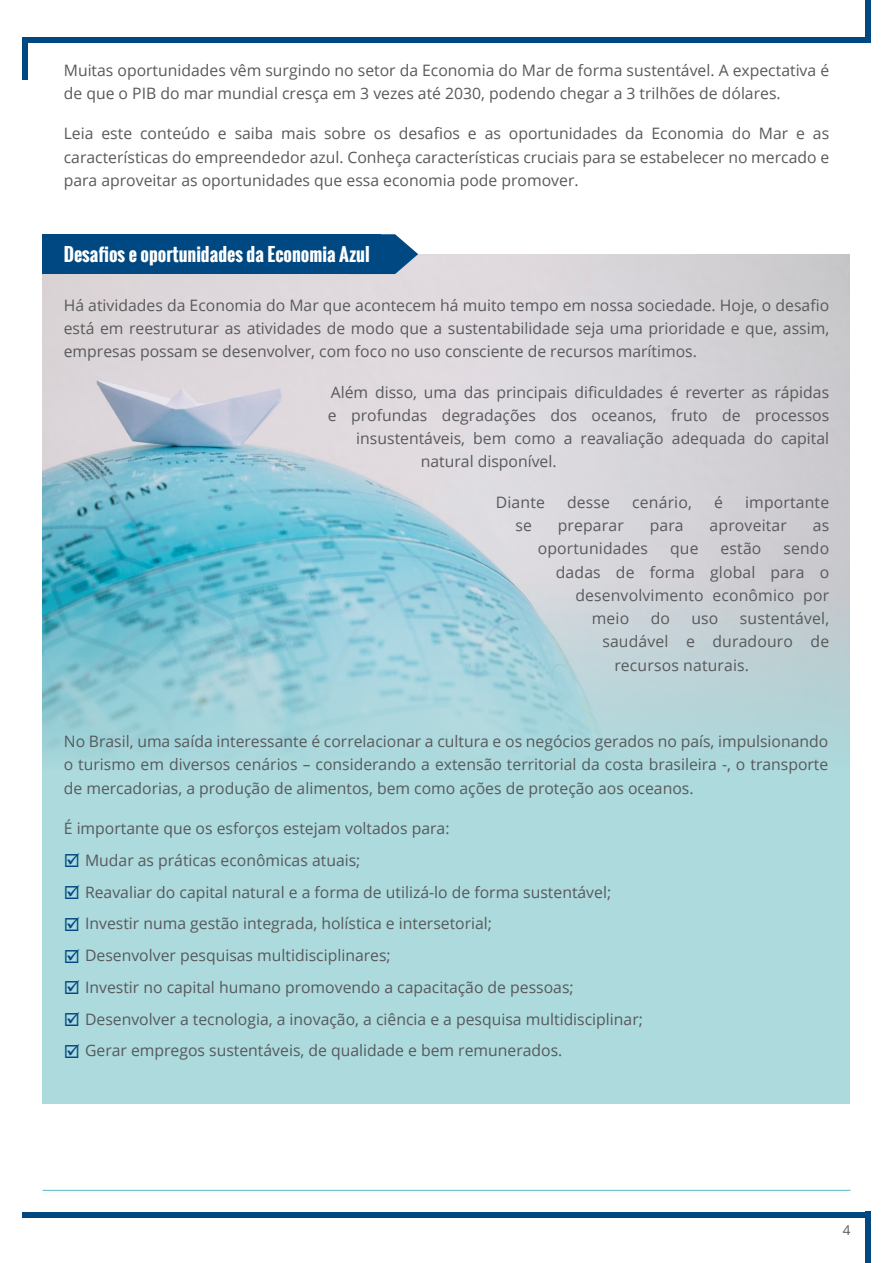
<style>
.page{position:relative;width:893px;height:1263px;background:#fff}
.page>*{position:absolute;margin:0;border:0;box-sizing:border-box;transform-origin:0 0}
.t1{font:700 18px "Oswald";color:#fff}
.t2{font:15.75px/23.2px "Open Sans";color:#58595b;text-align:justify}
.t3{font:13.5px "Open Sans";color:#58595b}
.s1{color:#004881}
</style>
<div class="page">
<div style="left:23px;top:1212px;width:847px;height:5px;background:#004881"></div>
<div style="left:23px;top:37px;width:847px;height:5px;background:#004881"></div>
<div style="left:865px;top:0;width:5px;height:42px;background:#004881"></div>
<div style="left:23px;top:37px;width:5px;height:43px;background:#004881"></div>
<div style="left:865px;top:1212px;width:5px;height:51px;background:#004881"></div>
<img style="left:43px;top:254px;width:807px;height:316px">
<div style="left:43px;top:778px;width:807px;height:325px;background:#acdadd"></div>
<svg style="left:43px;top:570px;width:807px;height:208px;background:#a3ced7"></svg>
<svg style="left:381px;top:234px;width:37px;height:40px"></svg>
<div style="left:43px;top:234px;width:338px;height:40px;background:#004881"></div>
<hr style="left:43px;top:1190px;width:807px;height:1px;background:#51bdc3">
<p class="t2" style="left:64px;top:58px;width:767px">Muitas oportunidades vêm surgindo no setor da Economia do Mar de forma sustentável. A expectativa é de que o PIB do mar mundial cresça em 3 vezes até 2030, podendo chegar a 3 trilhões de dólares.</p>
<p class="t2" style="left:64px;top:122px;width:767px">Leia este conteúdo e saiba mais sobre os desafios e as oportunidades da Economia do Mar e as características do empreendedor azul. Conheça características cruciais para se estabelecer no mercado e para aproveitar as oportunidades que essa economia pode promover.</p>
<p class="t1" style="left:64px;top:240px;width:307px">Desafios e oportunidades da Economia Azul</p>
<p class="t2" style="left:64px;top:293px;width:767px">Há atividades da Economia do Mar que acontecem há muito tempo em nossa sociedade. Hoje, o desafio está em reestruturar as atividades de modo que a sustentabilidade seja uma prioridade e que, assim, empresas possam se desenvolver, com foco no uso consciente de recursos marítimos.</p>
<p class="t2" style="left:331px;top:380px;width:500px">Além disso, uma das principais dificuldades é reverter as rápidas</p>
<p class="t2" style="left:328px;top:403px;width:503px">e profundas degradações dos oceanos, fruto de processos</p>
<p class="t2" style="left:356px;top:426px;width:474px">insustentáveis, bem como a reavaliação adequada do capital</p>
<p class="t2" style="left:421px;top:450px;width:137px">natural disponível.</p>
<p class="t2" style="left:496px;top:490px;width:51px">Diante</p>
<p class="t2" style="left:567px;top:490px;width:44px">desse</p>
<p class="t2" style="left:632px;top:490px;width:61px">cenário,</p>
<p class="t2" style="left:714px;top:490px;width:10px">é</p>
<p class="t2" style="left:745px;top:490px;width:86px">importante</p>
<p class="t2" style="left:515px;top:513px;width:18px">se</p>
<p class="t2" style="left:558px;top:513px;width:68px">preparar</p>
<p class="t2" style="left:650px;top:513px;width:36px">para</p>
<p class="t2" style="left:710px;top:513px;width:79px">aproveitar</p>
<p class="t2" style="left:813px;top:513px;width:18px">as</p>
<p class="t2" style="left:538px;top:536px;width:112px">oportunidades</p>
<p class="t2" style="left:670px;top:536px;width:30px">que</p>
<p class="t2" style="left:721px;top:536px;width:42px">estão</p>
<p class="t2" style="left:783px;top:536px;width:47px">sendo</p>
<p class="t2" style="left:556px;top:560px;width:275px">dadas de forma global para o</p>
<p class="t2" style="left:575px;top:583px;width:255px">desenvolvimento econômico por</p>
<p class="t2" style="left:592px;top:606px;width:39px">meio</p>
<p class="t2" style="left:651px;top:606px;width:21px">do</p>
<p class="t2" style="left:691px;top:606px;width:29px">uso</p>
<p class="t2" style="left:740px;top:606px;width:91px">sustentável,</p>
<p class="t2" style="left:602px;top:629px;width:228px">saudável e duradouro de</p>
<p class="t2" style="left:614px;top:653px;width:136px">recursos naturais.</p>
<p class="t2" style="left:64px;top:729px;width:766px">No Brasil, uma saída interessante é correlacionar a cultura e os negócios gerados no país, impulsionando o turismo em diversos cenários – considerando a extensão territorial da costa brasileira -, o transporte de mercadorias, a produção de alimentos, bem como ações de proteção aos oceanos.</p>
<p class="t2" style="left:64px;top:816px;width:387px">É importante que os esforços estejam voltados para:</p>
<p class="t2" style="left:64px;top:848px;width:298px"><span class="s1">☑</span> Mudar as práticas econômicas atuais;</p>
<p class="t2" style="left:64px;top:880px;width:549px"><span class="s1">☑</span> Reavaliar do capital natural e a forma de utilizá-lo de forma sustentável;</p>
<p class="t2" style="left:64px;top:911px;width:430px"><span class="s1">☑</span> Investir numa gestão integrada, holística e intersetorial;</p>
<p class="t2" style="left:64px;top:943px;width:328px"><span class="s1">☑</span> Desenvolver pesquisas multidisciplinares;</p>
<p class="t2" style="left:64px;top:975px;width:511px"><span class="s1">☑</span> Investir no capital humano promovendo a capacitação de pessoas;</p>
<p class="t2" style="left:64px;top:1007px;width:581px"><span class="s1">☑</span> Desenvolver a tecnologia, a inovação, a ciência e a pesquisa multidisciplinar;</p>
<p class="t2" style="left:64px;top:1038px;width:500px"><span class="s1">☑</span> Gerar empregos sustentáveis, de qualidade e bem remunerados.</p>
<p class="t3" style="left:843px;top:1221px;width:9px">4</p>
</div>
